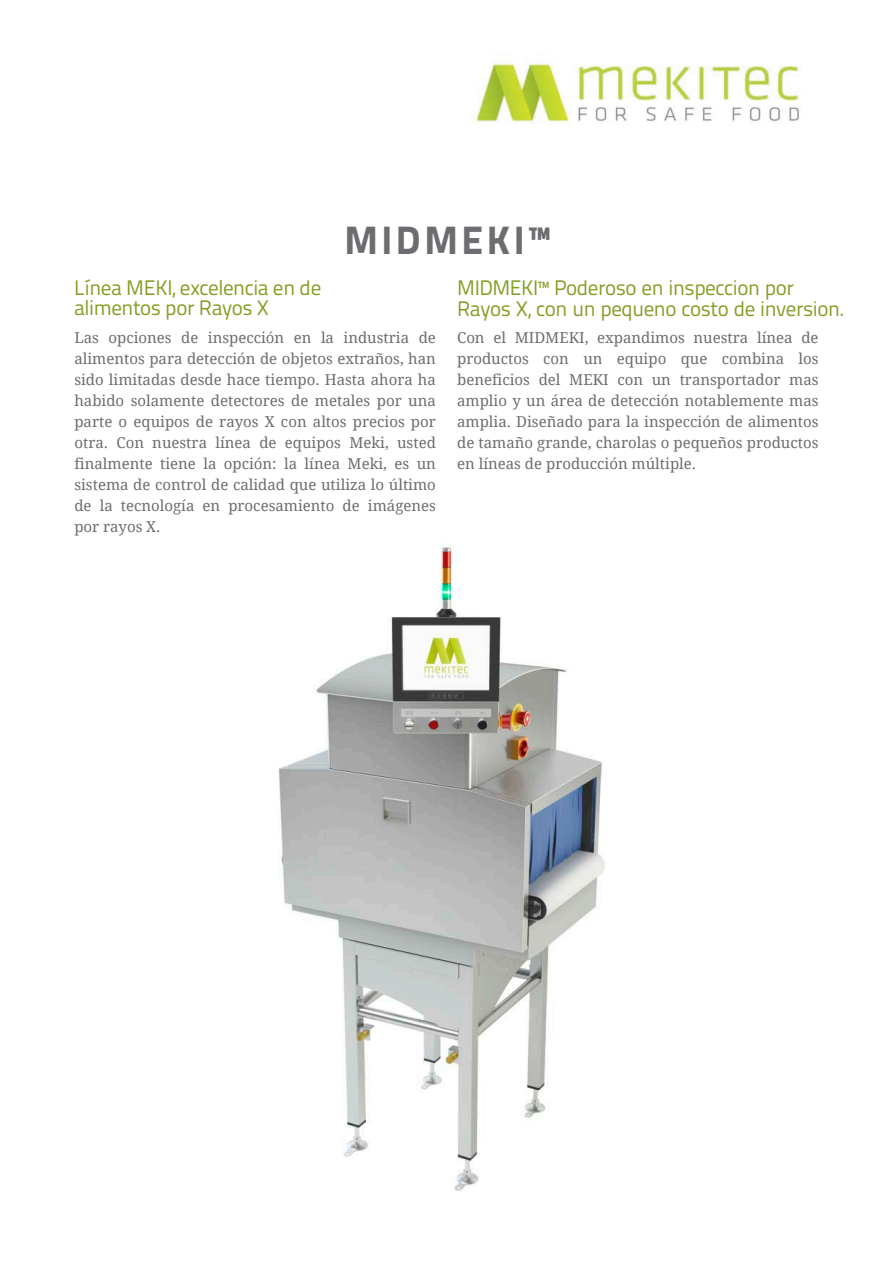
<style>
.page{position:relative;width:893px;height:1263px;background:#fff}
.page>*{position:absolute;margin:0;border:0;box-sizing:border-box;transform-origin:0 0}
.Mekitec_otsikko_2{font:800 39.6px "Titillium Text 22 L";letter-spacing:.09em;color:#6c6d70}
.Mekitec_Otsikko_1{font:21px/19.5px "Titillium Text 25 L 400 wt";letter-spacing:-.02em;color:#849e24}
.Mekitec_Leipis_ensir{font:15px/21px "Droid Serif";color:#6c6d70;text-align:justify}
</style>
<div class="page">
<img style="left:474px;top:63px;width:327px;height:60px">
<img style="left:278px;top:545px;width:327px;height:646px">
<p class="Mekitec_otsikko_2" style="left:344px;top:209px;width:207px">MIDMEKI™</p>
<p class="Mekitec_Otsikko_1" style="left:457px;top:276px;width:389px;line-height:21px">MIDMEKI™ Poderoso en inspeccion por<br>Rayos X, con un pequeno costo de inversion.</p>
<p class="Mekitec_Leipis_ensir" style="left:457px;top:327px;width:363px">Con el MIDMEKI, expandimos nuestra línea de productos con un equipo que combina los beneficios del MEKI con un transportador mas amplio y un área de detección notablemente mas amplia. Diseñado para la inspección de alimentos de tamaño grande, charolas o pequeños productos en líneas de producción múltiple.</p>
<p class="Mekitec_Otsikko_1" style="left:74px;top:277px;width:249px">Línea MEKI, excelencia en de alimentos por Rayos X</p>
<p class="Mekitec_Leipis_ensir" style="left:74px;top:327px;width:363px">Las opciones de inspección en la industria de alimentos para detección de objetos extraños, han sido limitadas desde hace tiempo. Hasta ahora ha habido solamente detectores de metales por una parte o equipos de rayos X con altos precios por otra. Con nuestra línea de equipos Meki, usted finalmente tiene la opción: la línea Meki, es un sistema de control de calidad que utiliza lo último de la tecnología en procesamiento de imágenes por rayos X.</p>
</div>
